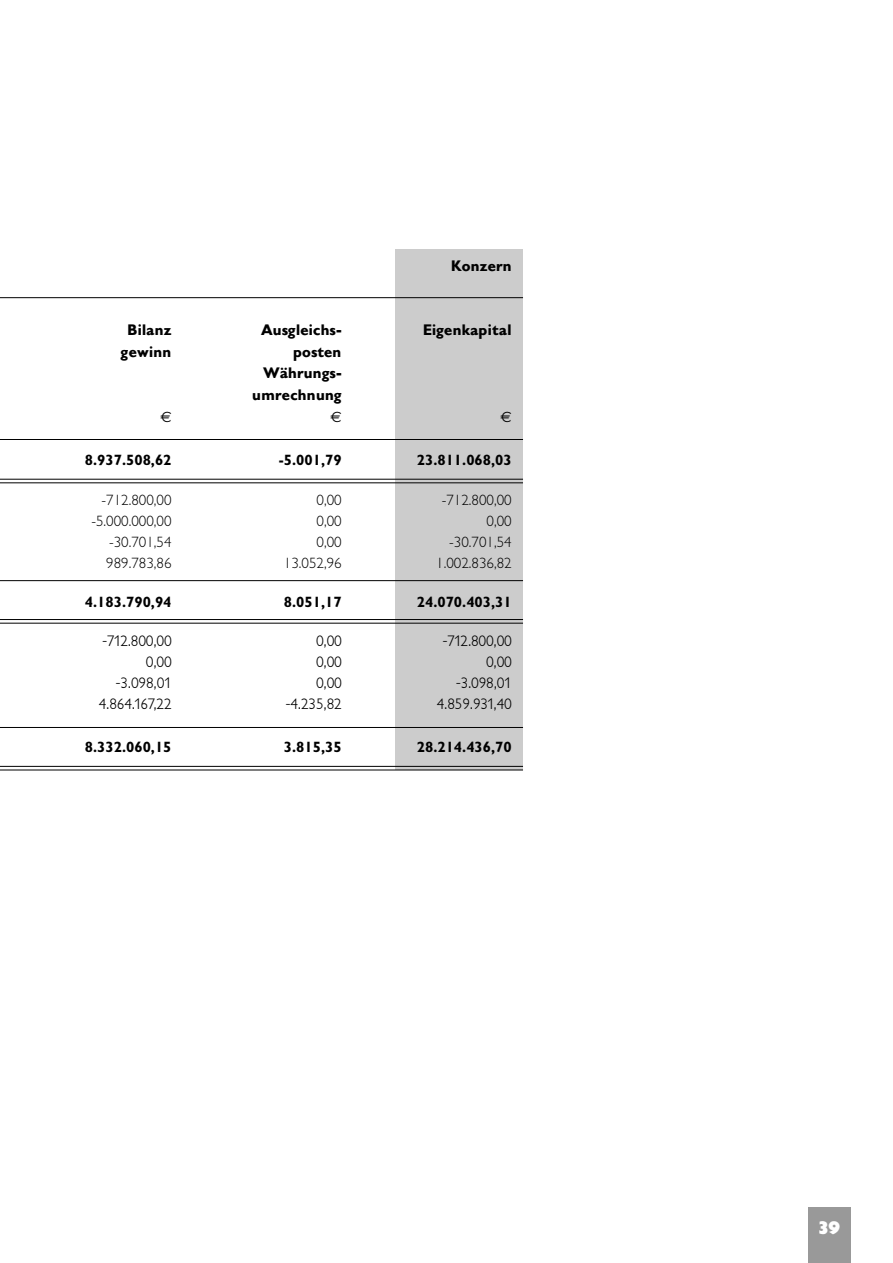
<style>
.page{position:relative;width:893px;height:1263px;background:#fff}
.page>*{position:absolute;margin:0;border:0;box-sizing:border-box;transform-origin:0 0}
.t1{font:800 18px "Gill Sans BQ";color:#fff}
.t2{font:300 15px "Gill Sans";color:#000}
.t3{font:700 15px "Gill Sans";color:#000}
.t4{font:300 15px "Gill Sans BQ";color:#000}
.t5{font:700 15px/21.6px "Gill Sans BQ";color:#000;text-align:right}
.t6{font:15px "Euro Sans";color:#000}
</style>
<div class="page">
<div style="left:395px;top:250px;width:128px;height:520px;background:#ccc"></div>
<div style="left:808px;top:1208px;width:42px;height:55px;background:#999"></div>
<hr style="left:0;top:297px;width:523px;height:1px;background:#000">
<hr style="left:0;top:439px;width:523px;height:1px;background:#000">
<hr style="left:0;top:479px;width:523px;height:1px;background:#000">
<hr style="left:0;top:483px;width:523px;height:1px;background:#000">
<hr style="left:0;top:580px;width:523px;height:1px;background:#000">
<hr style="left:0;top:619px;width:523px;height:1px;background:#000">
<hr style="left:0;top:623px;width:523px;height:1px;background:#000">
<hr style="left:0;top:727px;width:523px;height:1px;background:#000">
<hr style="left:0;top:766px;width:523px;height:1px;background:#000">
<hr style="left:0;top:770px;width:523px;height:1px;background:#000">
<p class="t5" style="left:451px;top:255px;width:62px">Konzern</p>
<p class="t5" style="left:128px;top:320px;width:46px">Bilanz</p>
<p class="t5" style="left:261px;top:320px;width:82px">Ausgleichs-</p>
<p class="t5" style="left:423px;top:320px;width:90px">Eigenkapital</p>
<p class="t5" style="left:121px;top:341px;width:52px">gewinn</p>
<p class="t5" style="left:252px;top:341px;width:91px">posten<br>Währungs&shy;umrechnung</p>
<p class="t6" style="left:160px;top:408px;width:13px">€</p>
<p class="t6" style="left:330px;top:408px;width:13px">€</p>
<p class="t6" style="left:500px;top:408px;width:13px">€</p>
<p class="t3" style="left:85px;top:455px;width:88px">8.937.508,62</p>
<p class="t3" style="left:279px;top:455px;width:64px">-5.001,79</p>
<p class="t3" style="left:417px;top:455px;width:96px">23.811.068,03</p>
<p class="t2" style="left:102px;top:494px;width:72px">-712.800,00</p>
<p class="t2" style="left:317px;top:494px;width:27px">0,00</p>
<p class="t2" style="left:442px;top:494px;width:72px">-712.800,00</p>
<p class="t2" style="left:91px;top:515px;width:82px">-5.000.000,00</p>
<p class="t2" style="left:317px;top:515px;width:27px">0,00</p>
<p class="t2" style="left:487px;top:515px;width:27px">0,00</p>
<p class="t2" style="left:109px;top:536px;width:64px">-30.701,54</p>
<p class="t2" style="left:317px;top:536px;width:27px">0,00</p>
<p class="t2" style="left:449px;top:536px;width:64px">-30.701,54</p>
<p class="t2" style="left:106px;top:557px;width:67px">989.783,86</p>
<p class="t2" style="left:284px;top:557px;width:59px">13.052,96</p>
<p class="t2" style="left:436px;top:557px;width:77px">1.002.836,82</p>
<p class="t3" style="left:85px;top:596px;width:88px">4.183.790,94</p>
<p class="t3" style="left:284px;top:596px;width:59px">8.051,17</p>
<p class="t3" style="left:417px;top:596px;width:96px">24.070.403,31</p>
<p class="t4" style="left:102px;top:633px;width:71px">-712.800,00</p>
<p class="t4" style="left:316px;top:633px;width:27px">0,00</p>
<p class="t4" style="left:442px;top:633px;width:71px">-712.800,00</p>
<p class="t4" style="left:146px;top:654px;width:27px">0,00</p>
<p class="t4" style="left:316px;top:654px;width:27px">0,00</p>
<p class="t4" style="left:486px;top:654px;width:27px">0,00</p>
<p class="t4" style="left:115px;top:675px;width:58px">-3.098,01</p>
<p class="t4" style="left:316px;top:675px;width:27px">0,00</p>
<p class="t4" style="left:456px;top:675px;width:58px">-3.098,01</p>
<p class="t4" style="left:99px;top:696px;width:74px">4.864.167,22</p>
<p class="t4" style="left:285px;top:696px;width:58px">-4.235,82</p>
<p class="t4" style="left:437px;top:696px;width:77px">4.859.931,40</p>
<p class="t3" style="left:85px;top:741px;width:88px">8.332.060,15</p>
<p class="t3" style="left:284px;top:741px;width:59px">3.815,35</p>
<p class="t3" style="left:417px;top:741px;width:96px">28.214.436,70</p>
<p class="t1" style="left:818px;top:1218px;width:23px">39</p>
</div>
